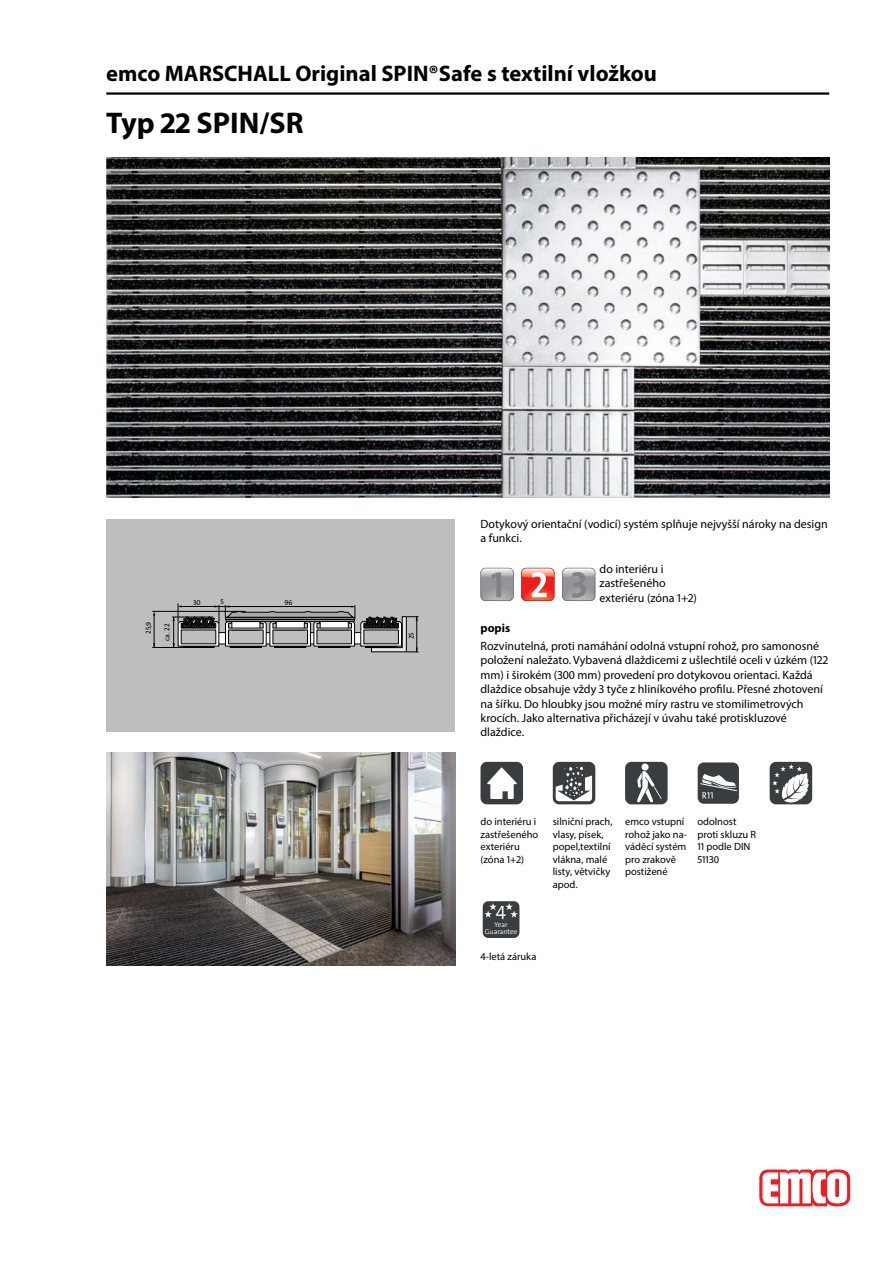
<style>
.page{position:relative;width:893px;height:1263px;background:#fff}
.page>*{position:absolute;margin:0;border:0;box-sizing:border-box;transform-origin:0 0}
.typ_bau{font:700 30px "Myriad Pro";color:#000}
.titel1_em_bau{font:700 22.5px "Myriad Pro";color:#000}
.BILDR{font:300 19.5px "The Sans Os F";color:#fff}
.fliesstext_bau{font:12px/14.4px "Myriad Pro";color:#000}
.Stoerer{font:12px/14.4px "Myriad Pro";color:#000}
.fliesstext_bold_bau{font:700 12px "Myriad Pro";color:#000}
.mouseovertext_bau{font:10.5px/12.6px "Myriad Pro";color:#000}
.BILDR-2{font:7.05px "The Sans Os F";color:#000}
.BILDR-3{font:300 7.05px/7.8px "The Sans Os F";color:#fff;text-align:center}
</style>
<div class="page">
<img style="left:106px;top:157px;width:723px;height:340px">
<hr style="left:106px;top:92px;width:723px;height:3px;background:#000">
<svg style="left:759px;top:1169px;width:91px;height:37px"></svg>
<div style="left:106px;top:519px;width:349px;height:212px;background:#bcbec0"></div>
<svg style="left:153px;top:604px;width:265px;height:49px"></svg>
<img style="left:106px;top:753px;width:349px;height:212px">
<svg style="left:521px;top:568px;width:33px;height:33px"></svg>
<svg style="left:562px;top:568px;width:33px;height:33px"></svg>
<svg style="left:480px;top:568px;width:34px;height:33px"></svg>
<div style="left:480px;top:762px;width:43px;height:42px;background:#3a3d40;border-radius:6px"></div>
<svg style="left:487px;top:767px;width:30px;height:32px"></svg>
<svg style="left:553px;top:762px;width:42px;height:42px"></svg>
<svg style="left:556px;top:766px;width:36px;height:35px"></svg>
<div style="left:625px;top:762px;width:43px;height:42px;background:#3a3d40;border-radius:6px"></div>
<div style="left:642px;top:763px;width:7px;height:7px;background:#fff;border-radius:50%"></div>
<svg style="left:637px;top:769px;width:25px;height:34px"></svg>
<div style="left:698px;top:762px;width:41px;height:42px;background:#3a3d40;border-radius:6px"></div>
<svg style="left:700px;top:774px;width:37px;height:24px"></svg>
<div style="left:770px;top:762px;width:42px;height:42px;background:#3a3d40;border-radius:6px"></div>
<svg style="left:772px;top:764px;width:37px;height:38px"></svg>
<div style="left:483px;top:901px;width:36px;height:37px;background:#3a3d40;border-radius:5px"></div>
<svg style="left:484px;top:903px;width:13px;height:15px"></svg>
<svg style="left:505px;top:903px;width:13px;height:15px"></svg>
<p class="titel1_em_bau" style="left:106px;top:59px;width:552px">emco MARSCHALL Original SPIN®Safe s textilní vložkou</p>
<p class="typ_bau" style="left:106px;top:103px;width:199px">Typ 22 SPIN/SR</p>
<p class="BILDR-2" style="left:144px;top:634px;width:14px;rotate:-90deg">25,9</p>
<p class="BILDR-2" style="left:193px;top:598px;width:9px">30</p>
<p class="BILDR-2" style="left:220px;top:597px;width:5px">5</p>
<p class="BILDR-2" style="left:284px;top:598px;width:10px">96</p>
<p class="BILDR-2" style="left:163px;top:641px;width:19px;rotate:-90deg">ca. 22</p>
<p class="BILDR-2" style="left:407px;top:639px;width:8px;rotate:-90deg">25</p>
<p class="Stoerer" style="left:480px;top:516px;width:349px">Dotykový orientační (vodicí) systém splňuje nejvyšší nároky na design a funkci.</p>
<p class="fliesstext_bau" style="left:600px;top:561px;width:99px">do interiéru i zastřešeného exteriéru (zóna 1+2)</p>
<p class="fliesstext_bold_bau" style="left:480px;top:620px;width:31px">popis</p>
<p class="fliesstext_bau" style="left:480px;top:638px;width:349px">Rozvinutelná, proti namáhání odolná vstupní rohož, pro samonosné položení naležato. Vybavená dlaždicemi z ušlechtilé oceli v úzkém (122 mm) i širokém (300 mm) provedení pro dotykovou orientaci. Každá dlaždice obsahuje vždy 3 tyče z hliníkového profilu. Přesné zhotovení na šířku. Do hloubky jsou možné míry rastru ve stomilimetrových krocích. Jako alternativa přicházejí v úvahu také protiskluzové dlaždice.</p>
<p class="mouseovertext_bau" style="left:480px;top:815px;width:59px">do interiéru i zastřešeného exteriéru (zóna 1+2)</p>
<p class="mouseovertext_bau" style="left:553px;top:815px;width:61px">silniční prach, vlasy, písek, popel,textilní vlákna, malé listy, větvičky apod.</p>
<p class="mouseovertext_bau" style="left:625px;top:815px;width:63px">emco vstupní rohož jako na&shy;váděcí systém pro zrakově postižené</p>
<p class="mouseovertext_bau" style="left:697px;top:815px;width:60px">odolnost proti skluzu R<br>11 podle DIN<br>51130</p>
<p class="BILDR" style="left:496px;top:900px;width:12px">4</p>
<p class="BILDR-3" style="left:485px;top:920px;width:34px">Year<br>Guarantee</p>
<p class="mouseovertext_bau" style="left:480px;top:950px;width:57px">4-letá záruka</p>
</div>
